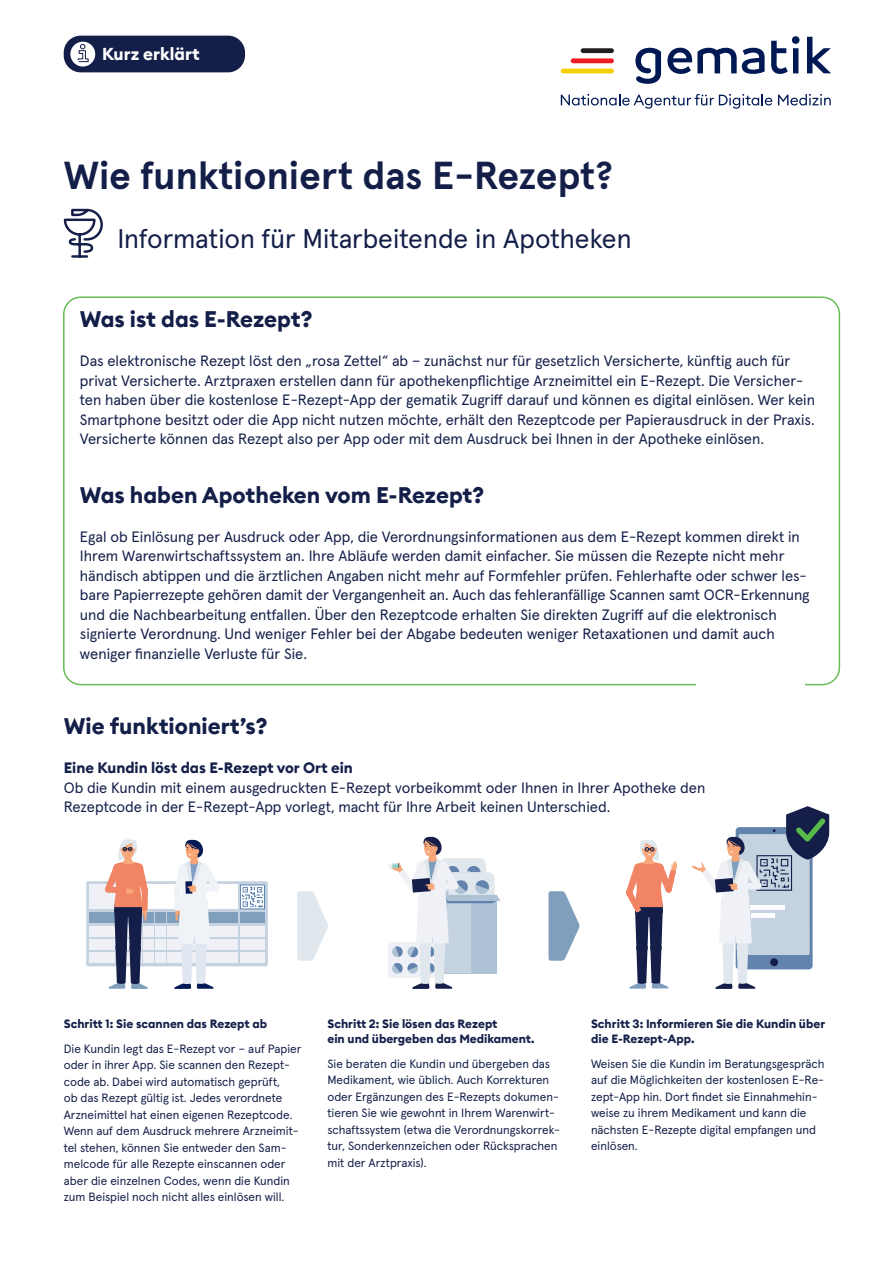
<style>
.page{position:relative;width:893px;height:1263px;background:#fff}
.page>*{position:absolute;margin:0;border:0;box-sizing:border-box;transform-origin:0 0}
.t1{font:700 39px "Apercu Pro";color:#141f49}
.t2{font:27px "Apercu Pro";color:#141f49}
.t3{font:700 22.5px "Euclid Circular B";color:#141f49}
.t4{font:700 17.25px "Euclid Circular B";color:#fff}
.t5{font:15px/19.5px "Apercu Pro";color:#141f49}
.t6{font:700 15px "Euclid Circular B";color:#141f49}
.t7{font:12px/16.5px "Apercu Pro";color:#141f49}
.t8{font:700 12px/15px "Euclid Circular B";color:#141f49}
</style>
<div class="page">
<svg style="left:297px;top:891px;width:31px;height:70px"></svg>
<svg style="left:549px;top:891px;width:30px;height:70px"></svg>
<svg style="left:635px;top:36px;width:196px;height:48px"></svg>
<div style="left:581px;top:48px;width:33px;height:5px;background:#231f20;border-radius:2px"></div>
<div style="left:571px;top:58px;width:43px;height:5px;background:#ee1d23;border-radius:2px"></div>
<hr style="left:561px;top:69px;width:53px;height:4px;background:#f4cf02;border-radius:2px">
<svg style="left:561px;top:94px;width:211px;height:15px"></svg>
<svg style="left:778px;top:94px;width:53px;height:12px"></svg>
<div style="left:64px;top:36px;width:181px;height:36px;background:#141f49;border-radius:17px"></div>
<div style="left:70px;top:42px;width:25px;height:25px;background:#fff;border-radius:50%"></div>
<svg style="left:77px;top:43px;width:12px;height:20px"></svg>
<div style="left:86px;top:881px;width:182px;height:85px;background:#c5d3e0;border-radius:2px"></div>
<svg style="left:240px;top:884px;width:25px;height:25px"></svg>
<div style="left:89px;top:884px;width:44px;height:25px;background:#f0f1f6"></div>
<div style="left:89px;top:926px;width:26px;height:11px;background:#f0f1f6"></div>
<div style="left:89px;top:939px;width:26px;height:11px;background:#f0f1f6"></div>
<div style="left:89px;top:952px;width:26px;height:11px;background:#f0f1f6"></div>
<div style="left:89px;top:912px;width:26px;height:11px;background:#809fbd"></div>
<div style="left:143px;top:926px;width:11px;height:11px;background:#f0f1f6"></div>
<div style="left:143px;top:939px;width:11px;height:11px;background:#f0f1f6"></div>
<div style="left:143px;top:952px;width:11px;height:11px;background:#f0f1f6"></div>
<div style="left:143px;top:912px;width:11px;height:11px;background:#809fbd"></div>
<div style="left:155px;top:926px;width:11px;height:11px;background:#f0f1f6"></div>
<div style="left:155px;top:939px;width:11px;height:11px;background:#f0f1f6"></div>
<div style="left:155px;top:952px;width:11px;height:11px;background:#f0f1f6"></div>
<div style="left:155px;top:912px;width:11px;height:11px;background:#809fbd"></div>
<div style="left:167px;top:926px;width:18px;height:11px;background:#f0f1f6"></div>
<div style="left:167px;top:939px;width:18px;height:11px;background:#f0f1f6"></div>
<div style="left:167px;top:952px;width:18px;height:11px;background:#f0f1f6"></div>
<div style="left:167px;top:912px;width:18px;height:11px;background:#809fbd"></div>
<div style="left:240px;top:926px;width:25px;height:11px;background:#f0f1f6"></div>
<div style="left:240px;top:939px;width:25px;height:11px;background:#f0f1f6"></div>
<div style="left:240px;top:952px;width:25px;height:11px;background:#f0f1f6"></div>
<div style="left:240px;top:912px;width:25px;height:11px;background:#809fbd"></div>
<div style="left:200px;top:926px;width:38px;height:11px;background:#f0f1f6"></div>
<div style="left:200px;top:939px;width:38px;height:11px;background:#f0f1f6"></div>
<div style="left:200px;top:952px;width:38px;height:11px;background:#f0f1f6"></div>
<div style="left:200px;top:912px;width:38px;height:11px;background:#809fbd"></div>
<div style="left:135px;top:884px;width:103px;height:25px;background:#fff"></div>
<svg style="left:105px;top:840px;width:43px;height:149px"></svg>
<div style="left:63px;top:296px;width:777px;height:389px;border:2px solid #67bd55;border-radius:17px"></div>
<div style="left:388px;top:942px;width:53px;height:36px;background:#f0f1f6;border-radius:5px"></div>
<div style="left:388px;top:863px;width:12px;height:5px;background:#f0f1f6"></div>
<svg style="left:390px;top:837px;width:110px;height:152px"></svg>
<div style="left:451px;top:882px;width:8px;height:7px;background:#f0f1f6;border-radius:50%"></div>
<svg style="left:692px;top:806px;width:137px;height:183px"></svg>
<svg style="left:626px;top:840px;width:51px;height:149px"></svg>
<svg style="left:63px;top:208px;width:40px;height:50px"></svg>
<div style="left:696px;top:668px;width:109px;height:23px;background:#fff"></div>
<svg style="left:174px;top:840px;width:46px;height:149px"></svg>
<div style="left:174px;top:887px;width:7px;height:7px;background:#eff2f7;border-radius:50%"></div>
<p class="t4" style="left:102px;top:43px;width:99px">Kurz erklärt</p>
<h1 class="t1" style="left:64px;top:145px;width:551px">Wie funktioniert das E-Rezept?</h1>
<h2 class="t2" style="left:117px;top:218px;width:516px">Information für Mitarbeitende in Apotheken</h2>
<h3 class="t3" style="left:80px;top:305px;width:234px">Was ist das E-Rezept?</h3>
<p class="t5" style="left:80px;top:350px;width:737px">Das elektronische Rezept löst den „rosa Zettel“ ab – zunächst nur für gesetzlich Versicherte, künftig auch für privat Versicherte. Arztpraxen erstellen dann für apothekenpflichtige Arzneimittel ein E-Rezept. Die Versicher&shy;ten haben über die kostenlose E-Rezept-App der gematik Zugriff darauf und können es digital einlösen. Wer kein Smartphone besitzt oder die App nicht nutzen möchte, erhält den Rezeptcode per Papierausdruck in der Praxis.<br>Versicherte können das Rezept also per App oder mit dem Ausdruck bei Ihnen in der Apotheke einlösen.</p>
<h3 class="t3" style="left:80px;top:480px;width:406px">Was haben Apotheken vom E-Rezept?</h3>
<p class="t5" style="left:80px;top:525px;width:731px">Egal ob Einlösung per Ausdruck oder App, die Verordnungsinformationen aus dem E-Rezept kommen direkt in Ihrem Warenwirtschaftssystem an. Ihre Abläufe werden damit einfacher. Sie müssen die Rezepte nicht mehr händisch abtippen und die ärztlichen Angaben nicht mehr auf Formfehler prüfen. Fehlerhafte oder schwer les&shy;bare Papierrezepte gehören damit der Vergangenheit an. Auch das fehleranfällige Scannen samt OCR-Erkennung und die Nachbearbeitung entfallen. Über den Rezeptcode erhalten Sie direkten Zugriff auf die elektronisch signierte Verordnung. Und weniger Fehler bei der Abgabe bedeuten weniger Retaxationen und damit auch weniger finanzielle Verluste für Sie.</p>
<h3 class="t3" style="left:64px;top:711px;width:205px">Wie funktioniert’s?</h3>
<p class="t6" style="left:64px;top:758px;width:291px">Eine Kundin löst das E-Rezept vor Ort ein</p>
<p class="t5" style="left:64px;top:776px;width:643px">Ob die Kundin mit einem ausgedruckten E-Rezept vorbeikommt oder Ihnen in Ihrer Apotheke den<br>Rezeptcode in der E-Rezept-App vorlegt, macht für Ihre Arbeit keinen Unterschied.</p>
<p class="t8" style="left:64px;top:1016px;width:205px">Schritt 1: Sie scannen das Rezept ab</p>
<p class="t7" style="left:64px;top:1039px;width:239px">Die Kundin legt das E-Rezept vor – auf Papier oder in ihrer App. Sie scannen den Rezept&shy;code ab. Dabei wird automatisch geprüft,<br>ob das Rezept gültig ist. Jedes verordnete Arzneimittel hat einen eigenen Rezeptcode.<br>Wenn auf dem Ausdruck mehrere Arzneimit&shy;tel stehen, können Sie entweder den Sam&shy;melcode für alle Rezepte einscannen oder aber die einzelnen Codes, wenn die Kundin zum Beispiel noch nicht alles einlösen will.</p>
<p class="t8" style="left:327px;top:1016px;width:209px">Schritt 2: Sie lösen das Rezept<br>ein und übergeben das Medikament.</p>
<p class="t7" style="left:327px;top:1054px;width:234px">Sie beraten die Kundin und übergeben das Medikament, wie üblich. Auch Korrekturen oder Ergänzungen des E-Rezepts dokumen&shy;tieren Sie wie gewohnt in Ihrem Warenwirt&shy;schaftssystem (etwa die Verordnungskorrek&shy;tur, Sonderkennzeichen oder Rücksprachen mit der Arztpraxis).</p>
<p class="t8" style="left:591px;top:1016px;width:236px">Schritt 3: Informieren Sie die Kundin über die E-Rezept-App.</p>
<p class="t7" style="left:591px;top:1054px;width:235px">Weisen Sie die Kundin im Beratungsgespräch auf die Möglichkeiten der kostenlosen E-Re&shy;zept-App hin. Dort findet sie Einnahmehin&shy;weise zu ihrem Medikament und kann die nächsten E-Rezepte digital empfangen und einlösen.</p>
</div>
